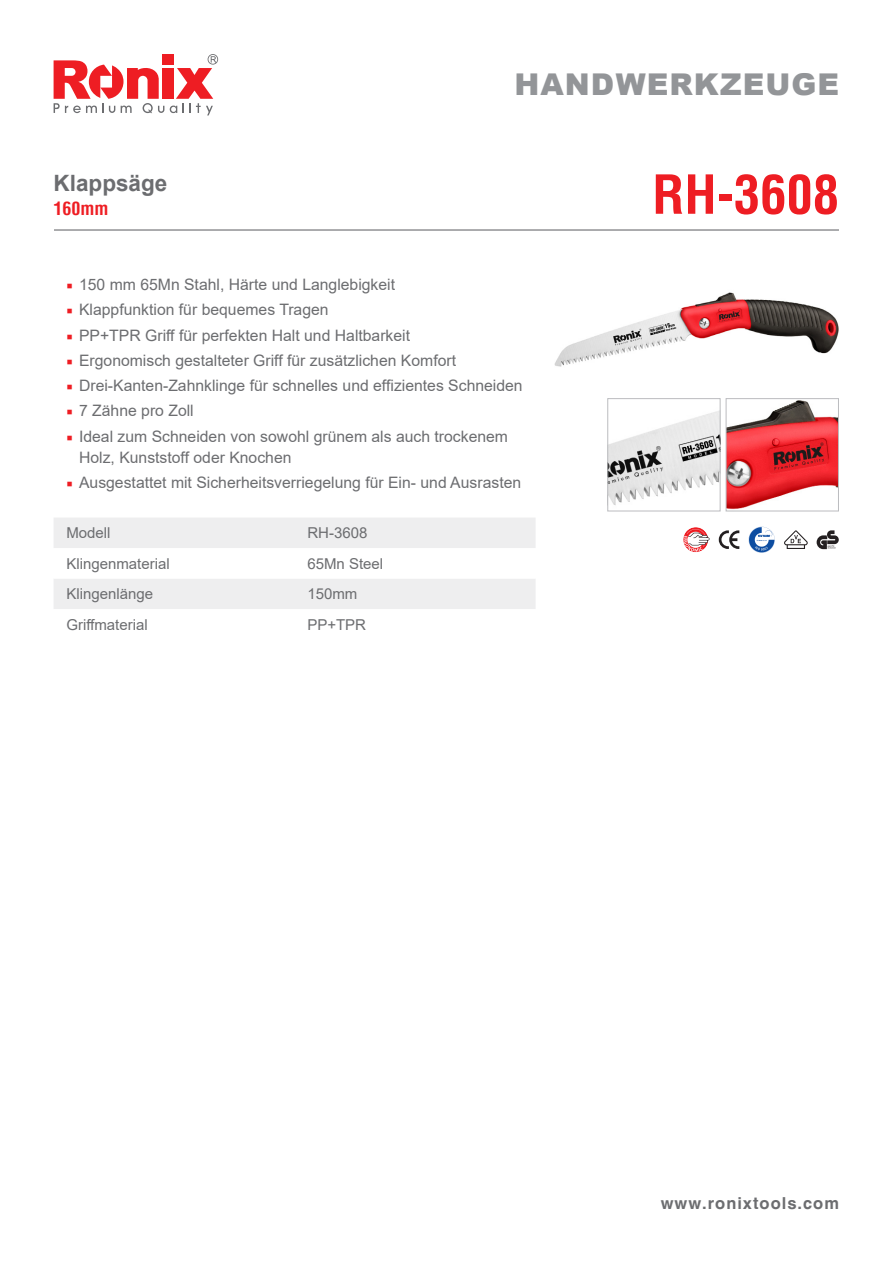
<style>
.page{position:relative;width:893px;height:1263px;background:#fff}
.page>*{position:absolute;margin:0;border:0;box-sizing:border-box;transform-origin:0 0}
.t1{font:700 condensed 52.5px "Helvetica LT";color:#ee1d23}
.t2{font:900 30px "Arial";letter-spacing:.035em;color:#939598}
.t3{font:700 22.5px "Arial";color:#6c6d70}
.t4{font:700 condensed 18px "Helvetica LT";color:#ee1d23}
.t5{font:700 16.5px "Helvetica CE";letter-spacing:.06em;color:#6c6d70}
.t6{font:15.75px/21px "Arial";color:#6c6d70}
.t7{font:15px "Arial";color:#6c6d70}
.s1{font-family:"Minion Pro";color:#ee1d23}
</style>
<div class="page">
<svg style="left:170px;top:54px;width:48px;height:61px"></svg>
<div style="left:162px;top:68px;width:11px;height:31px;background:#ee1d23"></div>
<svg style="left:54px;top:60px;width:110px;height:53px"></svg>
<div style="left:162px;top:54px;width:11px;height:11px;background:#ee1d23"></div>
<svg style="left:54px;top:518px;width:482px;height:91px"></svg>
<hr style="left:54px;top:229px;width:785px;height:2px;background:#6c6d70">
<svg style="left:749px;top:527px;width:26px;height:26px"></svg>
<svg style="left:719px;top:530px;width:20px;height:19px"></svg>
<svg style="left:683px;top:527px;width:27px;height:25px"></svg>
<svg style="left:817px;top:530px;width:22px;height:19px"></svg>
<svg style="left:784px;top:530px;width:24px;height:19px"></svg>
<img style="left:728px;top:400px;width:109px;height:109px">
<div style="left:726px;top:398px;width:113px;height:113px;border:1px solid #bcbdc0"></div>
<img style="left:609px;top:411px;width:110px;height:94px">
<div style="left:607px;top:398px;width:114px;height:113px;border:1px solid #bcbdc0"></div>
<img style="left:554px;top:292px;width:285px;height:75px">
<p class="t3" style="left:54px;top:167px;width:115px">Klappsäge</p>
<p class="t4" style="left:54px;top:197px;width:57px">160mm</p>
<p class="t2" style="left:514px;top:63px;width:326px">HANDWERKZEUGE</p>
<p class="t1" style="left:652px;top:162px;width:188px">RH-3608</p>
<p class="t6" style="left:66px;top:274px;width:330px"><span class="s1">■</span> 150 mm 65Mn Stahl, Härte und Langlebigkeit</p>
<p class="t6" style="left:66px;top:299px;width:264px"><span class="s1">■</span> Klappfunktion für bequemes Tragen</p>
<p class="t6" style="left:66px;top:324px;width:345px"><span class="s1">■</span> PP+TPR Griff für perfekten Halt und Haltbarkeit</p>
<p class="t6" style="left:66px;top:350px;width:391px"><span class="s1">■</span> Ergonomisch gestalteter Griff für zusätzlichen Komfort</p>
<p class="t6" style="left:66px;top:375px;width:458px"><span class="s1">■</span> Drei-Kanten-Zahnklinge für schnelles und effizientes Schneiden</p>
<p class="t6" style="left:66px;top:400px;width:129px"><span class="s1">■</span> 7 Zähne pro Zoll</p>
<p class="t6" style="left:79px;top:425px;width:430px;text-indent:-13px"><span class="s1">■</span> Ideal zum Schneiden von sowohl grünem als auch trockenem<br>Holz, Kunststoff oder Knochen</p>
<p class="t6" style="left:66px;top:472px;width:456px"><span class="s1">■</span> Ausgestattet mit Sicherheitsverriegelung für Ein- und Ausrasten</p>
<p class="t7" style="left:66px;top:523px;width:46px">Modell</p>
<p class="t7" style="left:307px;top:523px;width:62px">RH-3608</p>
<p class="t7" style="left:66px;top:553px;width:105px">Klingenmaterial</p>
<p class="t7" style="left:307px;top:553px;width:77px">65Mn Steel</p>
<p class="t7" style="left:66px;top:584px;width:88px">Klingenlänge</p>
<p class="t7" style="left:307px;top:584px;width:52px">150mm</p>
<p class="t7" style="left:66px;top:614px;width:83px">Griffmaterial</p>
<p class="t7" style="left:307px;top:614px;width:60px">PP+TPR</p>
<p class="t5" style="left:661px;top:1193px;width:180px">www.ronixtools.com</p>
</div>
